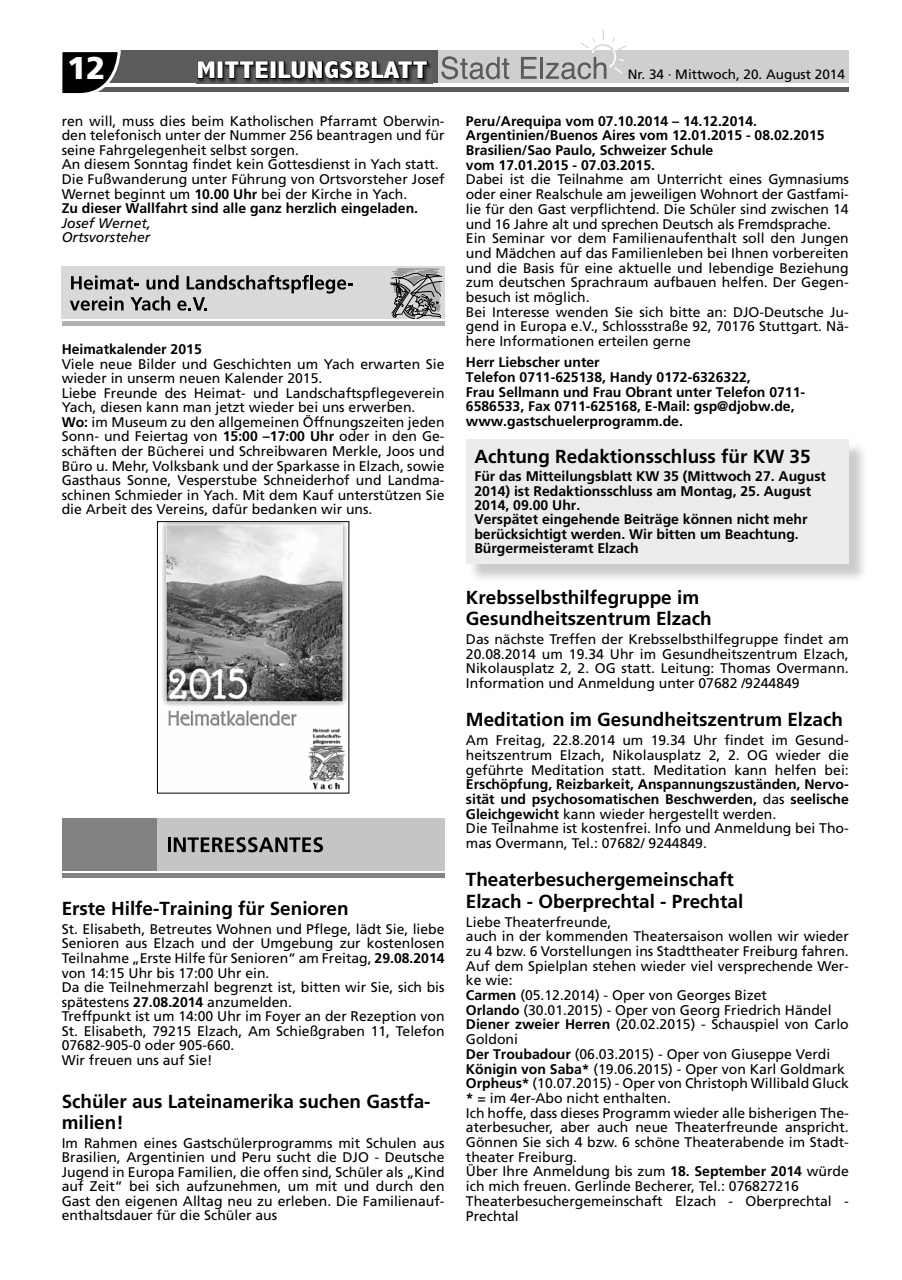
<style>
.page{position:relative;width:902px;height:1280px;background:#fff}
.page>*{position:absolute;margin:0;border:0;box-sizing:border-box;transform-origin:0 0}
.t1{font:900 31.5px "Frutiger";color:#fff}
.t2{font:800 condensed 24.45px "Abadi";letter-spacing:.01em;color:#fff;scale:1.26 1}
.t3{font:700 18.9px/21.3px "Frutiger";color:#000}
.t4{font:13.95px/14.7px "Frutiger";color:#000}
.t5{font:700 13.95px/14.7px "Frutiger";color:#000}
.t6{font:italic 13.95px/14.5px "Frutiger";color:#000}
.t7{font:13.5px "Frutiger";color:#000}
.s1{font-weight:700}
</style>
<div class="page">
<div style="left:62px;top:51px;width:786px;height:32px;background:#cfcfcf"></div>
<div style="left:74px;top:51px;width:364px;height:32px;background:#5b5b5a"></div>
<hr style="left:62px;top:87px;width:786px;height:4px;background:#5b5b5a">
<svg style="left:62px;top:50px;width:60px;height:44px"></svg>
<svg style="left:441px;top:56px;width:68px;height:23px"></svg>
<svg style="left:521px;top:57px;width:15px;height:22px"></svg>
<hr style="left:540px;top:57px;width:3px;height:22px;background:#5b5b5a">
<svg style="left:545px;top:29px;width:81px;height:50px"></svg>
<img style="left:198px;top:62px;width:233px;height:21px">
<svg style="left:197px;top:60px;width:231px;height:20px"></svg>
<div style="left:62px;top:266px;width:16px;height:53px;background:#d9d9da"></div>
<div style="left:78px;top:266px;width:366px;height:53px;background:#d9d9da"></div>
<hr style="left:62px;top:321px;width:382px;height:4px;background:#afb0b0">
<hr style="left:310px;top:275px;width:3px;height:14px;background:#000">
<svg style="left:315px;top:279px;width:37px;height:15px"></svg>
<svg style="left:70px;top:275px;width:239px;height:36px"></svg>
<svg style="left:390px;top:268px;width:52px;height:51px"></svg>
<img style="left:162px;top:523px;width:185px;height:267px">
<div style="left:157px;top:521px;width:192px;height:272px;border:1px solid #000"></div>
<div style="left:62px;top:818px;width:95px;height:53px;background:#818281"></div>
<div style="left:157px;top:818px;width:287px;height:53px;background:#c4c5c5"></div>
<div style="left:62px;top:873px;width:382px;height:5px;background:#818281"></div>
<hr style="left:168px;top:837px;width:3px;height:15px;background:#000">
<svg style="left:174px;top:837px;width:149px;height:15px"></svg>
<img style="left:472px;top:442px;width:392px;height:137px">
<div style="left:466px;top:439px;width:382px;height:125px;background:#ececec"></div>
<h1 class="t1" style="left:67px;top:49px;width:40px">12</h1>
<h2 class="t2" style="left:196px;top:57px;width:185px">MITTEILUNGSBLATT</h2>
<p class="t7" style="left:627px;top:66px;width:219px">Nr. 34 · Mittwoch, 20. August 2014</p>
<p class="t4" style="left:62px;top:113px;width:384px">ren will, muss dies beim Katholischen Pfarramt Oberwin&shy;den telefonisch unter der Nummer 256 beantragen und für seine Fahrgelegenheit selbst sorgen.<br>An diesem Sonntag findet kein Gottesdienst in Yach statt.<br>Die Fußwanderung unter Führung von Ortsvorsteher Josef Wernet beginnt um <span class="s1">10.00 Uhr</span> bei der Kirche in Yach.<br><span class="s1">Zu dieser Wallfahrt sind alle ganz herzlich eingeladen.</span></p>
<p class="t6" style="left:62px;top:216px;width:91px">Josef Wernet,<br>Ortsvorsteher</p>
<p class="t5" style="left:466px;top:113px;width:360px">Peru/Arequipa vom 07.10.2014 – 14.12.2014.<br>Argentinien/Buenos Aires vom 12.01.2015 - 08.02.2015<br>Brasilien/Sao Paulo, Schweizer Schule<br>vom 17.01.2015 - 07.03.2015.</p>
<p class="t4" style="left:466px;top:172px;width:384px">Dabei ist die Teilnahme am Unterricht eines Gymnasiums oder einer Realschule am jeweiligen Wohnort der Gastfami&shy;lie für den Gast verpflichtend. Die Schüler sind zwischen 14 und 16 Jahre alt und sprechen Deutsch als Fremdsprache.<br>Ein Seminar vor dem Familienaufenthalt soll den Jungen und Mädchen auf das Familienleben bei Ihnen vorbereiten und die Basis für eine aktuelle und lebendige Beziehung zum deutschen Sprachraum aufbauen helfen. Der Gegen&shy;besuch ist möglich.<br>Bei Interesse wenden Sie sich bitte an: DJO-Deutsche Ju&shy;gend in Europa e.V., Schlossstraße 92, 70176 Stuttgart. Nä&shy;here Informationen erteilen gerne</p>
<p class="t5" style="left:466px;top:355px;width:341px">Herr Liebscher unter<br>Telefon 0711-625138, Handy 0172-6326322,<br>Frau Sellmann und Frau Obrant unter Telefon 0711- 6586533, Fax 0711-625168, E-Mail: gsp@djobw.de, www.gastschuelerprogramm.de.</p>
<h3 class="t3" style="left:474px;top:445px;width:338px">Achtung Redaktionsschluss für KW 35</h3>
<p class="t5" style="left:474px;top:469px;width:353px">Für das Mitteilungsblatt KW 35 (Mittwoch 27. August 2014) ist Redaktionsschluss am Montag, 25. August 2014, 09.00 Uhr.<br>Verspätet eingehende Beiträge können nicht mehr berücksichtigt werden. Wir bitten um Beachtung.<br>Bürgermeisteramt Elzach</p>
<h3 class="t3" style="left:466px;top:586px;width:247px">Krebsselbsthilfegruppe im<br>Gesundheitszentrum Elzach</h3>
<p class="t4" style="left:466px;top:632px;width:384px;text-align:justify">Das nächste Treffen der Krebsselbsthilfegruppe findet am 20.08.2014 um 19.34 Uhr im Gesundheitszentrum Elzach, Nikolausplatz 2, 2. OG statt. Leitung: Thomas Overmann.<br>Information und Anmeldung unter 07682 /9244849</p>
<h3 class="t3" style="left:466px;top:709px;width:378px">Meditation im Gesundheitszentrum Elzach</h3>
<p class="t4" style="left:466px;top:733px;width:384px;text-align:justify">Am Freitag, 22.8.2014 um 19.34 Uhr findet im Gesund&shy;heitszentrum Elzach, Nikolausplatz 2, 2. OG wieder die geführte Meditation statt. Meditation kann helfen bei:</p>
<p class="t4" style="left:466px;top:777px;width:384px"><span class="s1">Erschöpfung, Reizbarkeit, Anspannungszuständen, Nervo&shy;sität und psychosomatischen Beschwerden,</span> das <span class="s1">seelische Gleichgewicht</span> kann wieder hergestellt werden.<br>Die Teilnahme ist kostenfrei. Info und Anmeldung bei Tho&shy;mas Overmann, Tel.: 07682/ 9244849.</p>
<h3 class="t3" style="left:466px;top:869px;width:279px">Theaterbesuchergemeinschaft<br>Elzach - Oberprechtal - Prechtal</h3>
<p class="t4" style="left:466px;top:914px;width:384px">Liebe Theaterfreunde,<br>auch in der kommenden Theatersaison wollen wir wieder zu 4 bzw. 6 Vorstellungen ins Stadttheater Freiburg fahren.<br>Auf dem Spielplan stehen wieder viel versprechende Wer&shy;ke wie:<br><span class="s1">Carmen</span> (05.12.2014) - Oper von Georges Bizet<br><span class="s1">Orlando</span> (30.01.2015) - Oper von Georg Friedrich Händel <span class="s1">Diener zweier Herren</span> (20.02.2015) - Schauspiel von Carlo Goldoni<br><span class="s1">Der Troubadour</span> (06.03.2015) - Oper von Giuseppe Verdi <span class="s1">Königin von Saba*</span> (19.06.2015) - Oper von Karl Goldmark <span class="s1">Orpheus*</span> (10.07.2015) - Oper von Christoph Willibald Gluck <span class="s1">*</span> = im 4er-Abo nicht enthalten.<br>Ich hoffe, dass dieses Programm wieder alle bisherigen The&shy;aterbesucher, aber auch neue Theaterfreunde anspricht.<br>Gönnen Sie sich 4 bzw. 6 schöne Theaterabende im Stadt&shy;theater Freiburg.<br>Über Ihre Anmeldung bis zum <span class="s1">18. September 2014</span> würde ich mich freuen. Gerlinde Becherer, Tel.: 076827216<br>Theaterbesuchergemeinschaft Elzach - Oberprechtal - Prechtal</p>
<p class="t5" style="left:62px;top:342px;width:142px">Heimatkalender 2015</p>
<p class="t4" style="left:62px;top:356px;width:384px">Viele neue Bilder und Geschichten um Yach erwarten Sie wieder in unserm neuen Kalender 2015.<br>Liebe Freunde des Heimat- und Landschaftspflegeverein Yach, diesen kann man jetzt wieder bei uns erwerben.<br><span class="s1">Wo:</span> im Museum zu den allgemeinen Öffnungszeiten jeden Sonn- und Feiertag von <span class="s1">15:00 –17:00 Uhr</span> oder in den Ge&shy;schäften der Bücherei und Schreibwaren Merkle, Joos und Büro u. Mehr, Volksbank und der Sparkasse in Elzach, sowie Gasthaus Sonne, Vesperstube Schneiderhof und Landma&shy;schinen Schmieder in Yach. Mit dem Kauf unterstützen Sie die Arbeit des Vereins, dafür bedanken wir uns.</p>
<h3 class="t3" style="left:62px;top:897px;width:288px">Erste Hilfe-Training für Senioren</h3>
<p class="t4" style="left:62px;top:921px;width:384px">St. Elisabeth, Betreutes Wohnen und Pflege, lädt Sie, liebe Senioren aus Elzach und der Umgebung zur kostenlosen Teilnahme „Erste Hilfe für Senioren“ am Freitag, <span class="s1">29.08.2014 </span>von 14:15 Uhr bis 17:00 Uhr ein.<br>Da die Teilnehmerzahl begrenzt ist, bitten wir Sie, sich bis spätestens <span class="s1">27.08.2014</span> anzumelden.<br>Treffpunkt ist um 14:00 Uhr im Foyer an der Rezeption von St. Elisabeth, 79215 Elzach, Am Schießgraben 11, Telefon 07682-905-0 oder 905-660.<br>Wir freuen uns auf Sie!</p>
<h3 class="t3" style="left:62px;top:1090px;width:370px">Schüler aus Lateinamerika suchen Gastfa&shy;milien!</h3>
<p class="t4" style="left:62px;top:1135px;width:384px;text-align:justify">Im Rahmen eines Gastschülerprogramms mit Schulen aus Brasilien, Argentinien und Peru sucht die DJO - Deutsche Jugend in Europa Familien, die offen sind, Schüler als „Kind auf Zeit“ bei sich aufzunehmen, um mit und durch den Gast den eigenen Alltag neu zu erleben. Die Familienauf&shy;enthaltsdauer für die Schüler aus</p>
</div>
